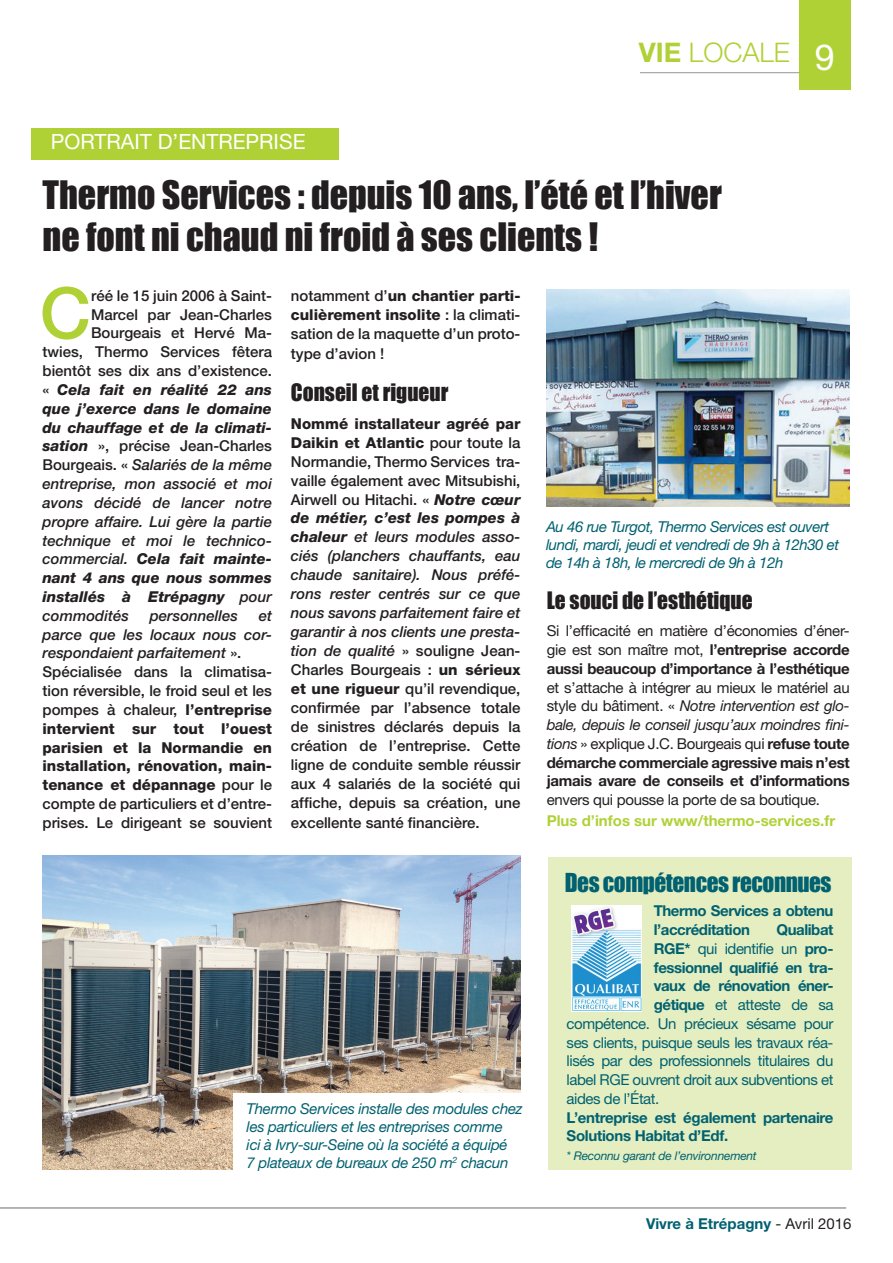
<style>
.page{position:relative;width:893px;height:1263px;background:#fff}
.page>*{position:absolute;margin:0;border:0;box-sizing:border-box;transform-origin:0 0}
.t1{font:500 70.95px "Helvetica Neue";color:#b0d136}
.t2{font:36px/42px "Impact";color:#231f20}
.t3{font:36px "Helvetica Neue";color:#fff}
.t4{font:300 27px "Helvetica Neue";color:#b0d136}
.t5{font:24px "Impact";letter-spacing:-.02em;color:#016170}
.t6{font:22.05px "Impact";color:#231f20}
.t7{font:21px "Helvetica Neue";color:#fff}
.t8{font:500 15px/19px "Helvetica Neue";color:#231f20;text-align:justify}
.t9{font:15px/18.8px "Helvetica Neue";letter-spacing:-.02em;color:#231f20;text-align:justify}
.t10{font:italic 15px/18px "Helvetica Neue";letter-spacing:-.02em;color:#016170}
.t11{font:italic 500 15px/18.9px "Helvetica Neue";color:#231f20;text-align:justify}
.t12{font:15px "Helvetica Neue";letter-spacing:-.03em;color:#016170}
.t13{font:700 15px/18.8px "Helvetica Neue";letter-spacing:-.03em;color:#016170}
.t14{font:italic 800 15px "Helvetica Neue";color:#231f20}
.t15{font:700 15px "Helvetica Neue";color:#b0d136}
.t16{font:700 15px "Helvetica Neue";color:#016170}
.t17{font:italic 12px "Helvetica Neue";letter-spacing:-.02em;color:#016170}
.s1{font-weight:700}
.s2{font-weight:500;font-style:normal}
.s3{font-weight:800;font-style:italic}
.s4{font-style:normal}
.s5{font-weight:500}
.s6{font-weight:800}
.s7{font-style:italic}
.s8{font-weight:400;color:#231f20}
</style>
<div class="page">
<hr style="left:0;top:1207px;width:846px;height:1px;background:#6c6d70">
<div style="left:799px;top:0;width:51px;height:89px;background:#b0d136"></div>
<hr style="left:640px;top:72px;width:159px;height:1px;background:#939598">
<div style="left:31px;top:128px;width:308px;height:31px;background:#b0d136"></div>
<img style="left:43px;top:855px;width:477px;height:314px">
<div style="left:234px;top:1094px;width:304px;height:87px;background:#fff"></div>
<img style="left:546px;top:289px;width:303px;height:218px">
<div style="left:548px;top:857px;width:303px;height:312px;background:#e4eec1"></div>
<img style="left:572px;top:906px;width:69px;height:106px">
<p class="t7" style="left:51px;top:129px;width:256px">PORTRAIT D’ENTREPRISE</p>
<p class="t4" style="left:639px;top:36px;width:153px"><span class="s1">VIE</span> LOCALE</p>
<p class="t3" style="left:815px;top:36px;width:22px">9</p>
<p class="t2" style="left:43px;top:173px;width:681px">Thermo Services : depuis 10 ans, l’été et l’hiver ne font ni chaud ni froid à ses clients !</p>
<p class="t1" style="left:40px;top:271px;width:53px">C</p>
<p class="t8" style="left:91px;top:286px;width:182px">réé le 15 juin 2006 à Saint-</p>
<p class="t8" style="left:91px;top:305px;width:182px">Marcel par Jean-Charles</p>
<p class="t8" style="left:91px;top:323px;width:182px">Bourgeais et Hervé Ma-</p>
<p class="t8" style="left:43px;top:342px;width:231px">twies, Thermo Services fêtera</p>
<p class="t8" style="left:43px;top:361px;width:231px">bientôt ses dix ans d’existence.</p>
<p class="t14" style="left:43px;top:381px;width:231px"><span class="s2">«</span> Cela fait en réalité 22 ans</p>
<p class="t14" style="left:43px;top:399px;width:231px">que j’exerce dans le domaine</p>
<p class="t14" style="left:43px;top:418px;width:231px">du chauffage et de la climati-</p>
<p class="t8" style="left:43px;top:436px;width:231px"><span class="s3">sation</span> », précise Jean-Charles</p>
<p class="t11" style="left:43px;top:455px;width:231px"><span class="s4">Bourgeais. «</span> Salariés de la même</p>
<p class="t11" style="left:43px;top:474px;width:231px">entreprise, mon associé et moi</p>
<p class="t11" style="left:43px;top:493px;width:231px">avons décidé de lancer notre</p>
<p class="t11" style="left:43px;top:512px;width:231px">propre affaire. Lui gère la partie</p>
<p class="t11" style="left:43px;top:531px;width:231px">technique et moi le technico-</p>
<p class="t14" style="left:43px;top:550px;width:231px"><span class="s5">commercial.</span> Cela fait mainte-</p>
<p class="t14" style="left:43px;top:569px;width:231px">nant 4 ans que nous sommes</p>
<p class="t14" style="left:43px;top:588px;width:231px">installés à Etrépagny <span class="s5">pour</span></p>
<p class="t11" style="left:43px;top:606px;width:88px">commodités</p>
<p class="t11" style="left:150px;top:606px;width:90px">personnelles</p>
<p class="t11" style="left:43px;top:606px;width:231px;text-indent:216px">et parce que les locaux nous cor&shy;respondaient parfaitement <span class="s4">».</span></p>
<p class="t8" style="left:43px;top:662px;width:231px">Spécialisée dans la climatisa&shy;tion réversible, le froid seul et les pompes à chaleur, <span class="s6">l’entreprise intervient sur tout l’ouest parisien et la Normandie en installation, rénovation, main&shy;tenance et dépannage</span> pour le compte de particuliers et d’entre&shy;prises. Le dirigeant se souvient</p>
<p class="t8" style="left:291px;top:286px;width:231px">notamment d’<span class="s6">un chantier parti&shy;culièrement insolite</span> : la climati&shy;sation de la maquette d’un proto&shy;type d’avion !</p>
<p class="t6" style="left:291px;top:375px;width:159px">Conseil et rigueur</p>
<p class="t8" style="left:291px;top:414px;width:231px"><span class="s6">Nommé installateur agréé par Daikin et Atlantic</span> pour toute la Normandie, Thermo Services tra&shy;vaille également avec Mitsubishi, Airwell ou Hitachi. « <span class="s3">Notre cœur de métier, c’est les pompes à chaleur</span> <span class="s7">et leurs modules asso&shy;ciés (planchers chauffants, eau chaude sanitaire). Nous préfé&shy;rons rester centrés sur ce que nous savons parfaitement faire et garantir à nos clients une presta&shy;tion de qualité</span> » souligne Jean-Charles Bourgeais : <span class="s6">un sérieux et une rigueur</span> qu’il revendique, confirmée par l’absence totale de sinistres déclarés depuis la création de l’entreprise. Cette ligne de conduite semble réussir aux 4 salariés de la société qui affiche, depuis sa création, une excellente santé financière.</p>
<p class="t10" style="left:247px;top:1099px;width:277px">Thermo Services installe des modules chez les particuliers et les entreprises comme<br>ici à Ivry-sur-Seine où la société a équipé<br>7 plateaux de bureaux de 250 m<sup>2</sup> chacun</p>
<p class="t10" style="left:546px;top:517px;width:295px">Au 46 rue Turgot, Thermo Services est ouvert lundi, mardi, jeudi et vendredi de 9h à 12h30 et de 14h à 18h, le mercredi de 9h à 12h</p>
<p class="t6" style="left:547px;top:583px;width:207px">Le souci de l’esthétique</p>
<p class="t9" style="left:547px;top:621px;width:304px">Si l’efficacité en matière d’économies d’éner&shy;gie est son maître mot, <span class="s1">l’entreprise accorde aussi beaucoup d’importance à l’esthétique </span>et s’attache à intégrer au mieux le matériel au style du bâtiment. « <span class="s7">Notre intervention est glo&shy;bale, depuis le conseil jusqu’aux moindres fini&shy;tions</span> » explique J.C. Bourgeais qui <span class="s1">refuse toute démarche commerciale agressive mais n’est jamais avare de conseils et d’informations </span>envers qui pousse la porte de sa boutique.</p>
<p class="t15" style="left:547px;top:811px;width:290px">Plus d’infos sur www/thermo-services.fr</p>
<p class="t5" style="left:565px;top:864px;width:268px">Des compétences reconnues</p>
<p class="t13" style="left:654px;top:901px;width:181px">Thermo Services a obtenu l’accréditation</p>
<p class="t13" style="left:777px;top:920px;width:58px">Qualibat</p>
<p class="t12" style="left:654px;top:940px;width:181px"><span class="s1">RGE*</span> qui identifie un <span class="s1">pro-</span></p>
<p class="t13" style="left:654px;top:958px;width:181px">fessionnel qualifié en tra-</p>
<p class="t13" style="left:654px;top:976px;width:181px">vaux de rénovation éner-</p>
<p class="t12" style="left:654px;top:996px;width:181px"><span class="s1">gétique</span> et atteste de sa</p>
<p class="t12" style="left:567px;top:1015px;width:268px">compétence. Un précieux sésame pour</p>
<p class="t12" style="left:567px;top:1033px;width:268px">ses clients, puisque seuls les travaux réa-</p>
<p class="t12" style="left:567px;top:1052px;width:268px">lisés par des professionnels titulaires du</p>
<p class="t12" style="left:567px;top:1071px;width:268px">label RGE ouvrent droit aux subventions et</p>
<p class="t12" style="left:567px;top:1090px;width:94px">aides de l’État.</p>
<p class="t13" style="left:567px;top:1108px;width:268px">L’entreprise est également partenaire<br>Solutions Habitat d’Edf.</p>
<p class="t17" style="left:567px;top:1149px;width:192px">* Reconnu garant de l’environnement</p>
<p class="t16" style="left:646px;top:1214px;width:207px">Vivre à Etrépagny <span class="s8">- Avril 2016</span></p>
</div>
